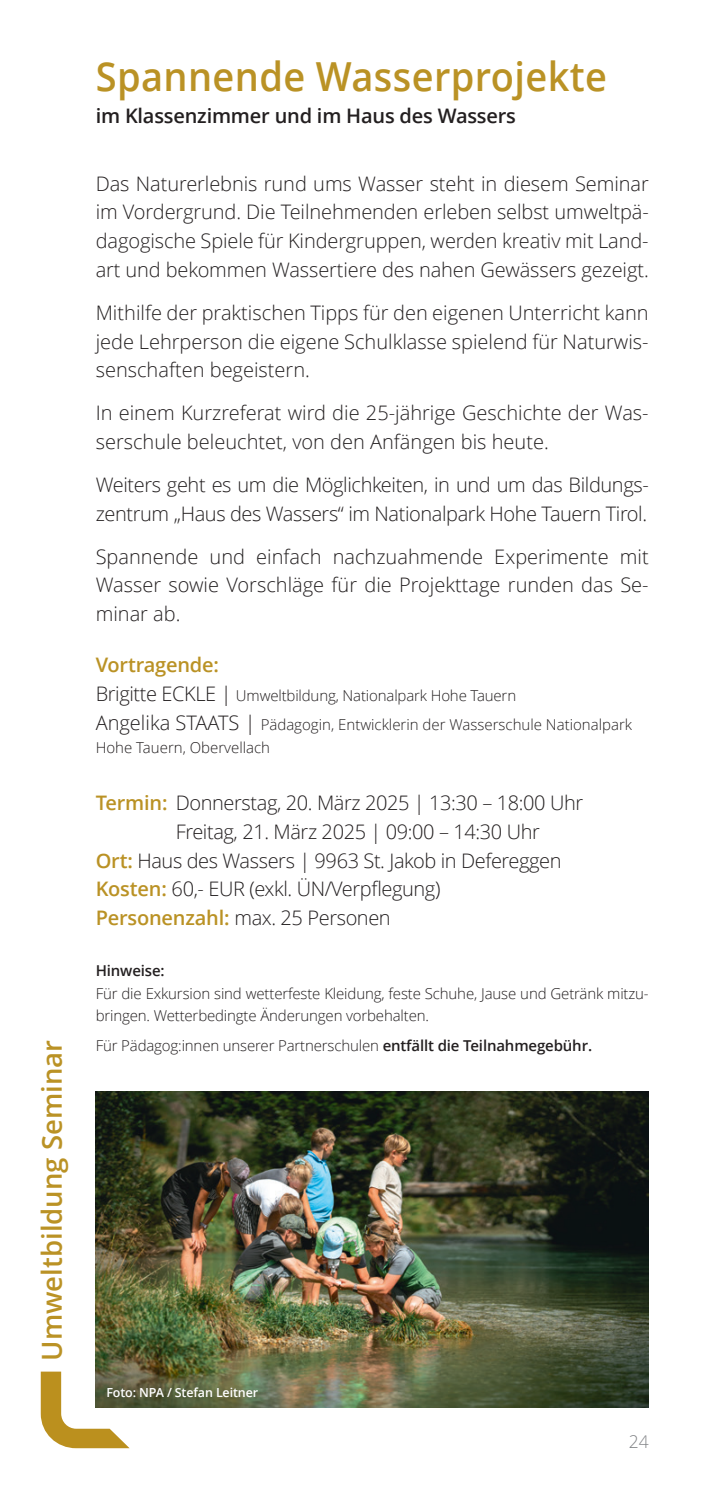
<style>
.page{position:relative;width:709px;height:1489px;background:#fff}
.page>*{position:absolute;margin:0;border:0;box-sizing:border-box;transform-origin:0 0}
.t1{font:600 40px "Open Sans";letter-spacing:.01em;color:#ba9225;scale:.95 1}
.t2{font:600 27.5px "Open Sans";color:#ba9225}
.t3{font:300 20px/28.8px "Open Sans";letter-spacing:-.02em;color:#231f20;text-align:justify}
.t4{font:300 20px/28.8px "Open Sans";color:#231f20}
.t5{font:600 20px "Open Sans";letter-spacing:-.01em;color:#231f20}
.t6{font:600 20px "Open Sans";letter-spacing:-.01em;color:#ba9225}
.t7{font:300 17.5px "Open Sans";color:#808285}
.t8{font:300 15px/28.8px "Open Sans";letter-spacing:-.01em;color:#231f20}
.t9{font:600 15px "Open Sans";letter-spacing:-.01em;color:#231f20}
.t10{font:600 12.5px "Open Sans";letter-spacing:-.01em;color:#fff}
.s1{font-size:20px}
.s2{font-weight:600;color:#ba9225}
.s3{font-weight:600}
</style>
<div class="page">
<svg style="left:41px;top:1371px;width:89px;height:76px"></svg>
<img style="left:96px;top:1091px;width:552px;height:316px">
<h2 class="t2" style="left:33px;top:1360px;width:322px;rotate:-90deg">Umweltbildung Seminar</h2>
<h1 class="t1" style="left:96px;top:49px;width:540px">Spannende Wasserprojekte</h1>
<p class="t5" style="left:96px;top:102px;width:422px">im Klassenzimmer und im Haus des Wassers</p>
<p class="t3" style="left:96px;top:168px;width:554px">Das Naturerlebnis rund ums Wasser steht in diesem Seminar im Vordergrund. Die Teilnehmenden erleben selbst umweltpä&shy;dagogische Spiele für Kindergruppen, werden kreativ mit Land&shy;art und bekommen Wassertiere des nahen Gewässers gezeigt.</p>
<p class="t3" style="left:96px;top:297px;width:554px">Mithilfe der praktischen Tipps für den eigenen Unterricht kann jede Lehrperson die eigene Schulklasse spielend für Naturwis&shy;senschaften begeistern.</p>
<p class="t4" style="left:96px;top:398px;width:554px">In einem Kurzreferat wird die 25-jährige Geschichte der Was&shy;serschule beleuchtet, von den Anfängen bis heute.</p>
<p class="t3" style="left:96px;top:469px;width:554px">Weiters geht es um die Möglichkeiten, in und um das Bildungs&shy;zentrum „Haus des Wassers“ im Nationalpark Hohe Tauern Tirol.</p>
<p class="t3" style="left:96px;top:541px;width:554px">Spannende und einfach nachzuahmende Experimente mit Wasser sowie Vorschläge für die Projekttage runden das Se&shy;minar ab.</p>
<p class="t6" style="left:96px;top:651px;width:125px">Vortragende:</p>
<p class="t8" style="left:96px;top:681px;width:538px"><span class="s1">Brigitte ECKLE |</span> Umweltbildung, Nationalpark Hohe Tauern<br><span class="s1">Angelika STAATS |</span> Pädagogin, Entwicklerin der Wasserschule Nationalpark</p>
<p class="t8" style="left:96px;top:732px;width:176px">Hohe Tauern, Obervellach</p>
<p class="t3" style="left:96px;top:787px;width:489px"><span class="s2">Termin:</span> Donnerstag, 20. März 2025 | 13:30 – 18:00 Uhr</p>
<p class="t3" style="left:176px;top:816px;width:365px">Freitag, 21. März 2025 | 09:00 – 14:30 Uhr</p>
<p class="t3" style="left:96px;top:845px;width:467px"><span class="s2">Ort:</span> Haus des Wassers | 9963 St. Jakob in Defereggen</p>
<p class="t3" style="left:96px;top:874px;width:346px"><span class="s2">Kosten:</span> 60,- EUR (exkl. ÜN/Verpflegung)</p>
<p class="t3" style="left:96px;top:902px;width:296px"><span class="s2">Personenzahl:</span> max. 25 Personen</p>
<p class="t9" style="left:96px;top:960px;width:70px">Hinweise:</p>
<p class="t8" style="left:96px;top:981px;width:554px;line-height:22.5px">Für die Exkursion sind wetterfeste Kleidung, feste Schuhe, Jause und Getränk mitzu&shy;bringen. Wetterbedingte Änderungen vorbehalten.</p>
<p class="t8" style="left:96px;top:1030px;width:498px">Für Pädagog:innen unserer Partnerschulen <span class="s3">entfällt die Teilnahmegebühr.</span></p>
<p class="t10" style="left:106px;top:1383px;width:153px">Foto: NPA / Stefan Leitner</p>
<p class="t7" style="left:628px;top:1429px;width:21px">24</p>
</div>
